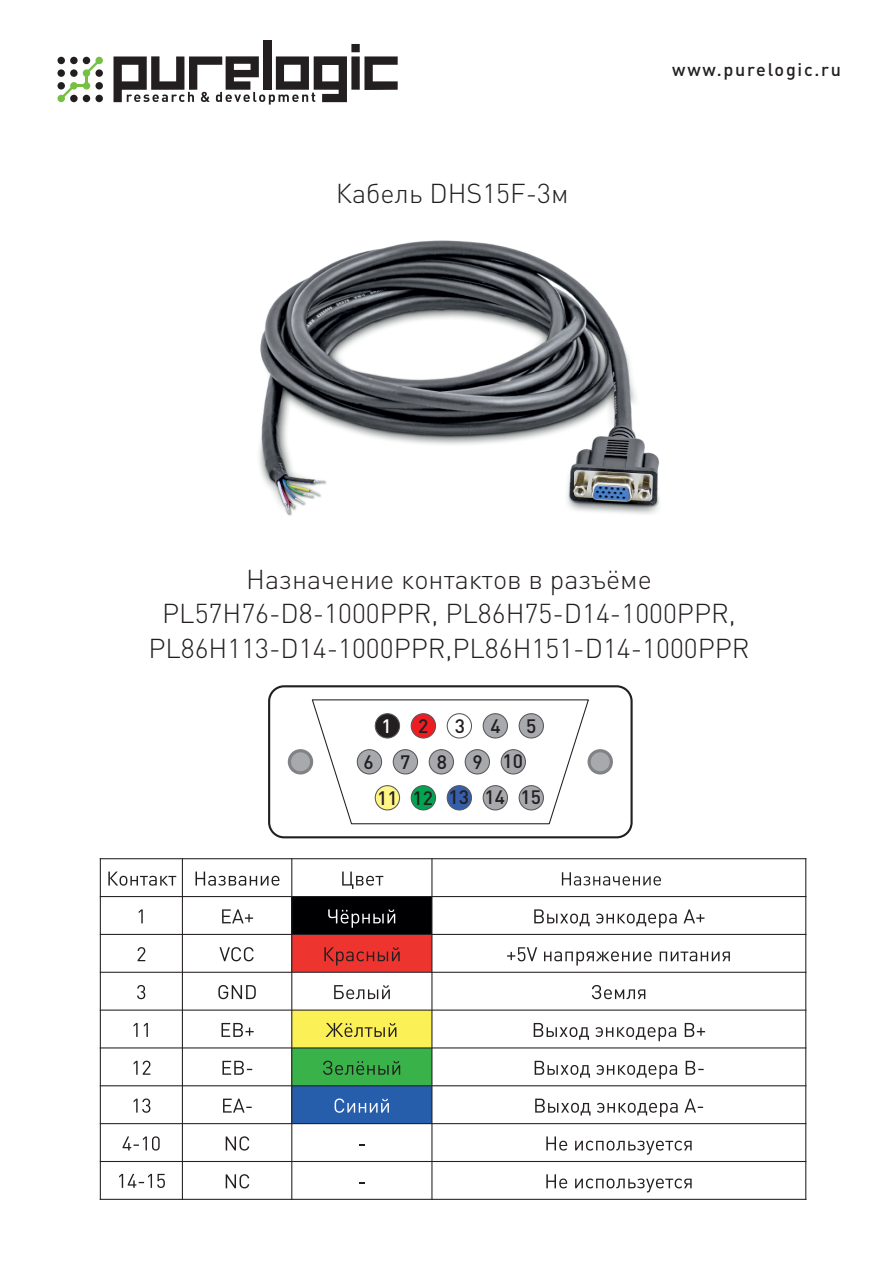
<style>
.page{position:relative;width:893px;height:1263px;background:#fff}
.page>*{position:absolute;margin:0;border:0;box-sizing:border-box;transform-origin:0 0}
.t1{font:300 27px/34.5px "DIN Pro";color:#231f20;text-align:center}
.t2{font:500 19.2px/36.2px "DIN Pro";color:#231f20}
.t3{font:500 19.2px "DIN Pro";color:#fff}
.t4{font:500 18px "DIN Pro";letter-spacing:.095em;color:#231f20}
</style>
<div class="page">
<div style="left:263px;top:40px;width:8px;height:50px;background:#231f20"></div>
<div style="left:95px;top:57px;width:8px;height:7px;background:#76c043;border-radius:50%"></div>
<div style="left:57px;top:95px;width:8px;height:7px;background:#76c043;border-radius:50%"></div>
<div style="left:57px;top:57px;width:8px;height:7px;background:#231f20;border-radius:50%"></div>
<div style="left:70px;top:57px;width:8px;height:7px;background:#231f20;border-radius:50%"></div>
<div style="left:83px;top:57px;width:7px;height:7px;background:#231f20;border-radius:50%"></div>
<div style="left:57px;top:69px;width:8px;height:8px;background:#231f20;border-radius:50%"></div>
<div style="left:57px;top:82px;width:8px;height:8px;background:#231f20;border-radius:50%"></div>
<div style="left:95px;top:69px;width:8px;height:8px;background:#231f20;border-radius:50%"></div>
<div style="left:95px;top:82px;width:8px;height:8px;background:#231f20;border-radius:50%"></div>
<div style="left:70px;top:95px;width:8px;height:7px;background:#231f20;border-radius:50%"></div>
<div style="left:83px;top:95px;width:7px;height:7px;background:#231f20;border-radius:50%"></div>
<div style="left:95px;top:95px;width:8px;height:7px;background:#231f20;border-radius:50%"></div>
<svg style="left:62px;top:62px;width:36px;height:36px"></svg>
<svg style="left:114px;top:44px;width:284px;height:61px"></svg>
<div style="left:268px;top:685px;width:365px;height:153px;border:2px solid #231f20;border-radius:15px"></div>
<svg style="left:311px;top:699px;width:278px;height:126px"></svg>
<div style="left:288px;top:749px;width:25px;height:25px;background:#a8a9ad;border:3px solid #808285;border-radius:50%"></div>
<div style="left:587px;top:749px;width:26px;height:25px;background:#a8a9ad;border:3px solid #808285;border-radius:50%"></div>
<div style="left:375px;top:713px;width:25px;height:25px;background:#231f20;border:1px solid #57585a;border-radius:50%"></div>
<div style="left:411px;top:713px;width:25px;height:25px;background:#ee1d23;border:1px solid #57585a;border-radius:50%"></div>
<div style="left:447px;top:713px;width:25px;height:25px;background:#fff;border:1px solid #57585a;border-radius:50%"></div>
<div style="left:483px;top:713px;width:25px;height:25px;background:#a8a9ad;border:1px solid #57585a;border-radius:50%"></div>
<div style="left:519px;top:713px;width:25px;height:25px;background:#a8a9ad;border:1px solid #57585a;border-radius:50%"></div>
<div style="left:357px;top:749px;width:25px;height:25px;background:#a8a9ad;border:1px solid #57585a;border-radius:50%"></div>
<div style="left:393px;top:749px;width:25px;height:25px;background:#a8a9ad;border:1px solid #57585a;border-radius:50%"></div>
<div style="left:429px;top:749px;width:25px;height:25px;background:#a8a9ad;border:1px solid #57585a;border-radius:50%"></div>
<div style="left:465px;top:749px;width:25px;height:25px;background:#a8a9ad;border:1px solid #57585a;border-radius:50%"></div>
<div style="left:501px;top:749px;width:25px;height:25px;background:#a8a9ad;border:1px solid #57585a;border-radius:50%"></div>
<div style="left:375px;top:785px;width:25px;height:25px;background:#fff685;border:1px solid #57585a;border-radius:50%"></div>
<div style="left:411px;top:785px;width:25px;height:25px;background:#00a54f;border:1px solid #57585a;border-radius:50%"></div>
<div style="left:447px;top:785px;width:25px;height:25px;background:#355eab;border:1px solid #57585a;border-radius:50%"></div>
<div style="left:483px;top:785px;width:25px;height:25px;background:#a8a9ad;border:1px solid #57585a;border-radius:50%"></div>
<div style="left:519px;top:785px;width:25px;height:25px;background:#a8a9ad;border:1px solid #57585a;border-radius:50%"></div>
<img style="left:259px;top:241px;width:401px;height:275px">
<svg style="left:108px;top:871px;width:68px;height:15px"></svg>
<svg style="left:196px;top:871px;width:83px;height:15px"></svg>
<svg style="left:342px;top:871px;width:41px;height:18px"></svg>
<svg style="left:139px;top:909px;width:4px;height:14px"></svg>
<svg style="left:222px;top:909px;width:31px;height:14px"></svg>
<div style="left:292px;top:896px;width:140px;height:38px;background:#000002"></div>
<svg style="left:328px;top:909px;width:67px;height:19px"></svg>
<svg style="left:534px;top:909px;width:170px;height:19px"></svg>
<svg style="left:138px;top:947px;width:7px;height:14px"></svg>
<svg style="left:219px;top:947px;width:35px;height:14px"></svg>
<div style="left:292px;top:934px;width:140px;height:38px;background:#ee342f"></div>
<svg style="left:324px;top:947px;width:76px;height:18px"></svg>
<svg style="left:507px;top:947px;width:223px;height:18px"></svg>
<svg style="left:137px;top:985px;width:8px;height:14px"></svg>
<svg style="left:218px;top:985px;width:38px;height:14px"></svg>
<svg style="left:334px;top:985px;width:56px;height:14px"></svg>
<svg style="left:592px;top:985px;width:53px;height:14px"></svg>
<svg style="left:134px;top:1023px;width:14px;height:14px"></svg>
<svg style="left:222px;top:1023px;width:32px;height:14px"></svg>
<div style="left:292px;top:1010px;width:140px;height:38px;background:#fbf156"></div>
<svg style="left:326px;top:1023px;width:70px;height:14px"></svg>
<svg style="left:534px;top:1023px;width:171px;height:18px"></svg>
<svg style="left:134px;top:1061px;width:16px;height:14px"></svg>
<svg style="left:222px;top:1061px;width:30px;height:14px"></svg>
<div style="left:292px;top:1048px;width:140px;height:38px;background:#38b249"></div>
<svg style="left:323px;top:1061px;width:77px;height:14px"></svg>
<svg style="left:535px;top:1061px;width:169px;height:18px"></svg>
<svg style="left:134px;top:1098px;width:16px;height:15px"></svg>
<svg style="left:223px;top:1098px;width:29px;height:14px"></svg>
<div style="left:292px;top:1086px;width:140px;height:38px;background:#275eac"></div>
<svg style="left:335px;top:1098px;width:54px;height:15px"></svg>
<svg style="left:535px;top:1098px;width:168px;height:19px"></svg>
<svg style="left:123px;top:1136px;width:37px;height:14px"></svg>
<svg style="left:226px;top:1136px;width:23px;height:14px"></svg>
<svg style="left:359px;top:1144px;width:6px;height:2px"></svg>
<svg style="left:546px;top:1136px;width:146px;height:18px"></svg>
<svg style="left:119px;top:1174px;width:46px;height:14px"></svg>
<svg style="left:226px;top:1174px;width:23px;height:14px"></svg>
<svg style="left:359px;top:1182px;width:6px;height:2px"></svg>
<svg style="left:546px;top:1174px;width:146px;height:18px"></svg>
<hr style="left:100px;top:858px;width:1px;height:342px;background:#231f20">
<hr style="left:182px;top:858px;width:1px;height:342px;background:#231f20">
<hr style="left:291px;top:858px;width:1px;height:342px;background:#231f20">
<hr style="left:431px;top:858px;width:1px;height:342px;background:#231f20">
<hr style="left:805px;top:858px;width:1px;height:342px;background:#231f20">
<hr style="left:100px;top:1199px;width:706px;height:1px;background:#231f20">
<hr style="left:100px;top:1161px;width:706px;height:1px;background:#231f20">
<hr style="left:100px;top:1123px;width:706px;height:1px;background:#231f20">
<hr style="left:100px;top:1085px;width:706px;height:1px;background:#231f20">
<hr style="left:100px;top:1047px;width:706px;height:1px;background:#231f20">
<hr style="left:100px;top:1009px;width:706px;height:2px;background:#231f20">
<hr style="left:100px;top:972px;width:706px;height:1px;background:#231f20">
<hr style="left:100px;top:934px;width:706px;height:1px;background:#231f20">
<hr style="left:100px;top:896px;width:706px;height:1px;background:#231f20">
<hr style="left:100px;top:858px;width:706px;height:1px;background:#231f20">
<svg style="left:562px;top:872px;width:99px;height:13px"></svg>
<p class="t1" style="left:336px;top:178px;width:234px">Кабель DHS15F-3м</p>
<p class="t4" style="left:672px;top:62px;width:170px">www.purelogic.ru</p>
<p class="t1" style="left:148px;top:564px;width:603px">Назначение контактов в разъёме<br>PL57H76-D8-1000PPR, PL86H75-D14-1000PPR,<br>PL86H113-D14-1000PPR,PL86H151-D14-1000PPR</p>
<p class="t3" style="left:382px;top:718px;width:12px">1</p>
<p class="t2" style="left:418px;top:710px;width:12px">2</p>
<p class="t2" style="left:455px;top:709px;width:12px">3</p>
<p class="t2" style="left:490px;top:709px;width:12px">4</p>
<p class="t2" style="left:526px;top:709px;width:12px">5</p>
<p class="t2" style="left:377px;top:745px;width:165px;text-indent:95px">9 10<br>11 12 13 14 15</p>
<p class="t2" style="left:364px;top:746px;width:12px">6</p>
<p class="t2" style="left:400px;top:746px;width:12px">7</p>
<p class="t2" style="left:437px;top:745px;width:12px">8</p>
</div>
